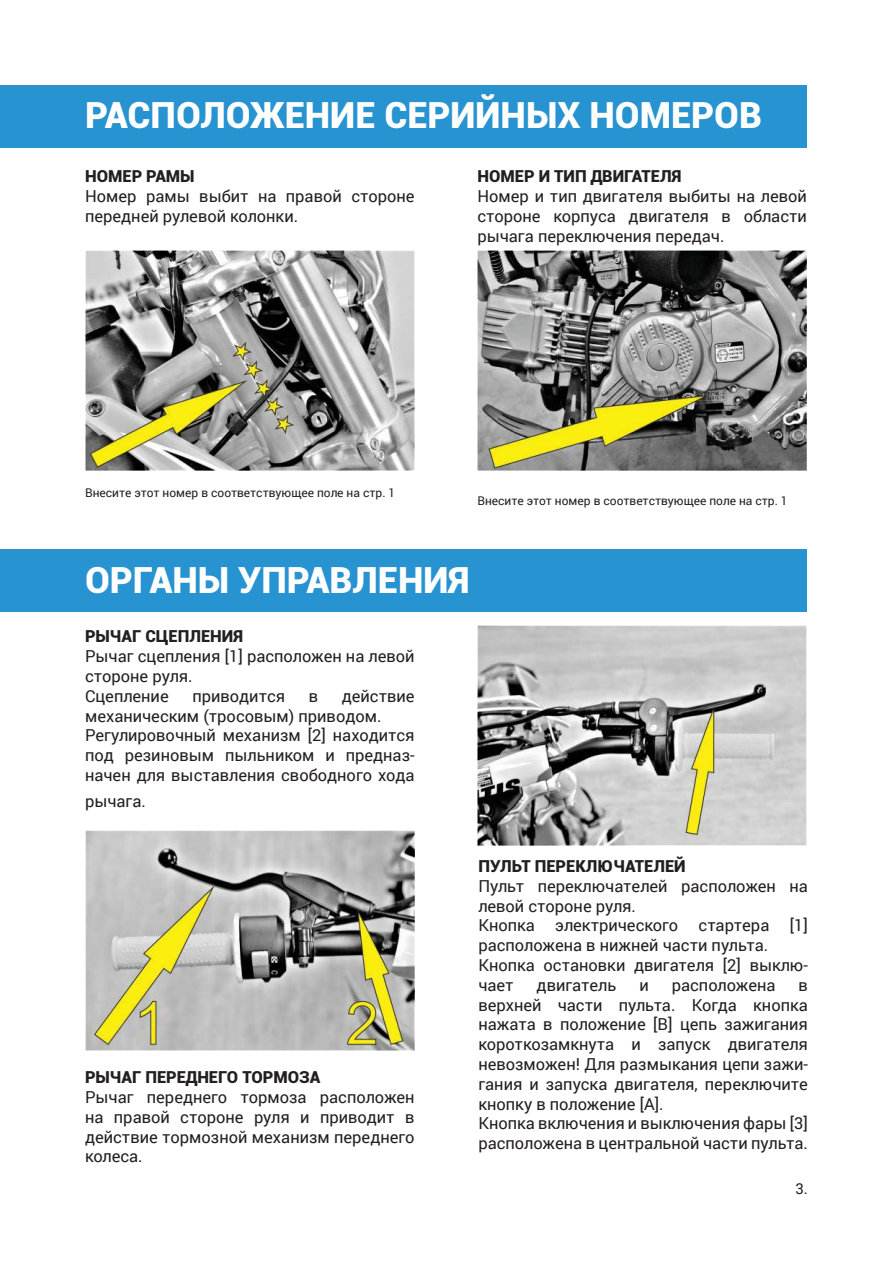
<style>
.page{position:relative;width:893px;height:1263px;background:#fff}
.page>*{position:absolute;margin:0;border:0;box-sizing:border-box;transform-origin:0 0}
.t1{font:900 36px "Roboto";color:#fff}
.t2{font:16.5px/19.8px "Roboto";color:#231f20}
.t3{font:900 16.5px "Roboto";color:#231f20}
.t4{font:15px "Roboto";color:#231f20}
.t5{font:12px "Roboto";color:#231f20}
</style>
<div class="page">
<div style="left:1px;top:85px;width:806px;height:62px;background:#2793d1"></div>
<div style="left:1px;top:549px;width:806px;height:63px;background:#2793d1"></div>
<img style="left:85px;top:251px;width:330px;height:220px">
<img style="left:477px;top:251px;width:330px;height:220px">
<img style="left:85px;top:831px;width:330px;height:220px">
<img style="left:477px;top:625px;width:330px;height:220px">
<h1 class="t1" style="left:85px;top:90px;width:678px">РАСПОЛОЖЕНИЕ СЕРИЙНЫХ НОМЕРОВ</h1>
<p class="t3" style="left:85px;top:165px;width:111px">НОМЕР РАМЫ</p>
<p class="t2" style="left:85px;top:187px;width:331px">Номер рамы выбит на правой стороне передней рулевой колонки.</p>
<p class="t3" style="left:477px;top:165px;width:205px">НОМЕР И ТИП ДВИГАТЕЛЯ</p>
<p class="t2" style="left:477px;top:187px;width:331px;text-align:justify">Номер и тип двигателя выбиты на левой стороне корпуса двигателя в области рычага переключения передач.</p>
<p class="t5" style="left:85px;top:485px;width:312px">Внесите этот номер в соответствующее поле на стр. 1</p>
<p class="t5" style="left:477px;top:494px;width:312px">Внесите этот номер в соответствующее поле на стр. 1</p>
<h1 class="t1" style="left:85px;top:554px;width:386px">ОРГАНЫ УПРАВЛЕНИЯ</h1>
<p class="t3" style="left:85px;top:625px;width:160px">РЫЧАГ СЦЕПЛЕНИЯ</p>
<p class="t2" style="left:85px;top:646px;width:331px">Рычаг сцепления [1] расположен на левой стороне руля.<br>Сцепление</p>
<p class="t2" style="left:85px;top:686px;width:331px;text-indent:257px">действие механическим (тросовым) приводом.<br>Регулировочный механизм [2] находится под резиновым пыльником и предназ&shy;начен для выставления свободного хода</p>
<p class="t2" style="left:85px;top:791px;width:62px">рычага.</p>
<p class="t2" style="left:192px;top:686px;width:94px">приводится</p>
<p class="t2" style="left:309px;top:686px;width:11px">в</p>
<p class="t3" style="left:85px;top:1066px;width:237px">РЫЧАГ ПЕРЕДНЕГО ТОРМОЗА</p>
<p class="t2" style="left:85px;top:1087px;width:331px;text-align:justify">Рычаг переднего тормоза расположен на правой стороне руля и приводит в действие тормозной механизм переднего колеса.</p>
<p class="t3" style="left:478px;top:854px;width:209px">ПУЛЬТ ПЕРЕКЛЮЧАТЕЛЕЙ</p>
<p class="t2" style="left:478px;top:876px;width:331px">Пульт переключателей расположен на левой стороне руля.<br>Кнопка электрического стартера [1] расположена в нижней части пульта.<br>Кнопка остановки двигателя [2] выклю&shy;чает</p>
<p class="t2" style="left:537px;top:975px;width:81px">двигатель</p>
<p class="t2" style="left:639px;top:975px;width:11px">и</p>
<p class="t2" style="left:672px;top:975px;width:105px">расположена</p>
<p class="t2" style="left:478px;top:975px;width:331px;text-indent:320px">в верхней части пульта. Когда кнопка нажата в положение [В] цепь зажигания короткозамкнута и запуск двигателя невозможен! Для размыкания цепи зажи&shy;гания и запуска двигателя, переключите кнопку в положение [А].<br>Кнопка включения и выключения фары [3] расположена в центральной части пульта.</p>
<p class="t4" style="left:795px;top:1179px;width:14px">3.</p>
</div>
